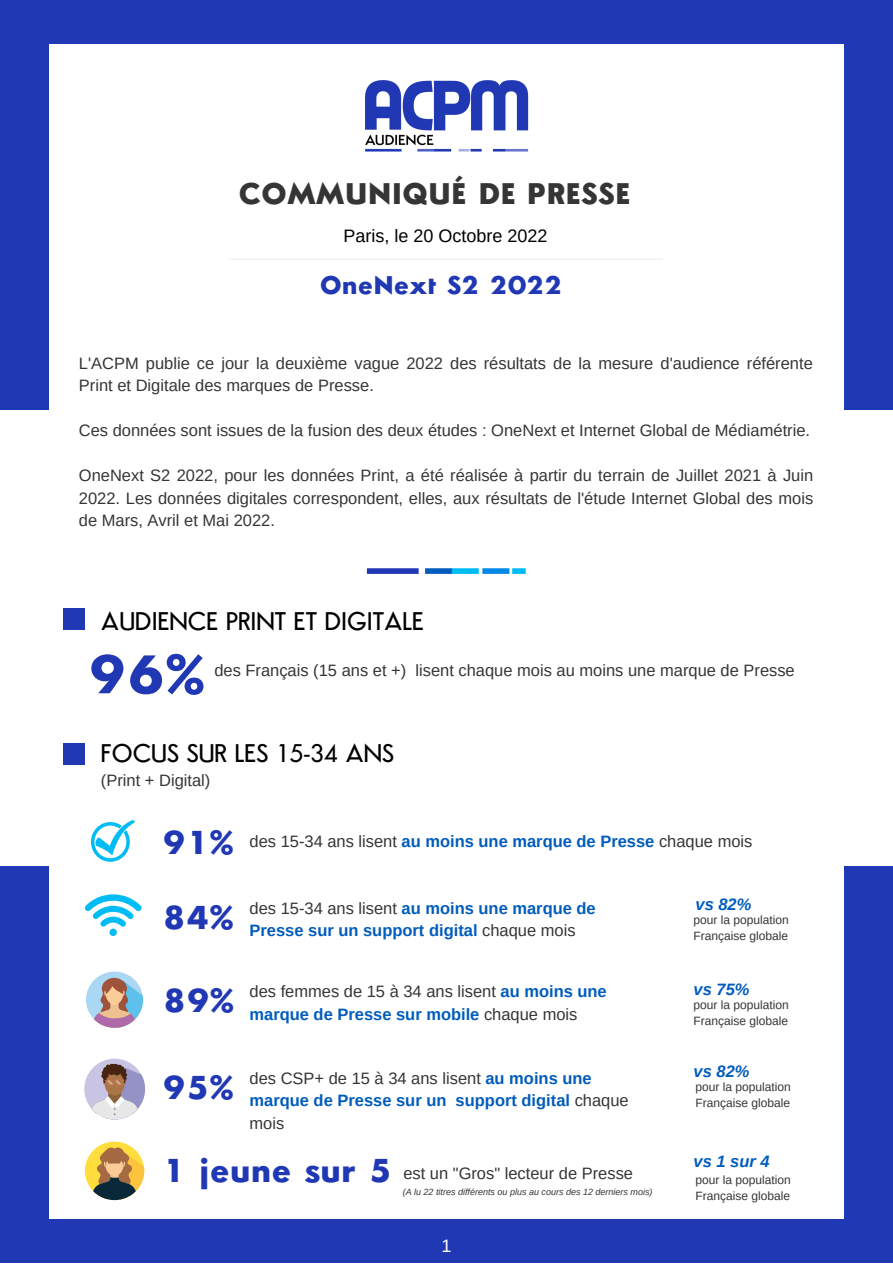
<style>
.page{position:relative;width:893px;height:1264px;background:#fff}
.page>*{position:absolute;margin:0;border:0;box-sizing:border-box;transform-origin:0 0}
.t1{font:700 54px "Semplicita";color:#2038b4}
.t2{font:700 33px "Semplicita";color:#2038b4}
.t3{font:700 29.7px "Semplicita";color:#353535}
.t4{font:500 25.5px "Semplicita";color:#000}
.t5{font:700 25.5px "Semplicita";color:#2038b4}
.t6{font:18px "Arimo";color:#000}
.t7{font:18px "Arimo";color:#fff}
.t8{font:16.5px/22.5px "Arimo";color:#353535}
.t9{font:700 16.5px/22.5px "Arimo";color:#005cbc}
.t10{font:italic 700 16.5px "Arimo";color:#005cbc}
.t11{font:12px/16px "Arimo";color:#353535}
.t12{font:italic 9px "Arimo";color:#353535}
.s1{font-family:"Semplicita";font-weight:700;font-size:33px;color:#2038b4}
.s2{font-weight:700;color:#005cbc}
.s3{font-weight:400;color:#353535}
</style>
<div class="page">
<div style="left:0;top:0;width:892px;height:1262px;background:#2038b4"></div>
<div style="left:0;top:410px;width:58px;height:456px;background:#fff"></div>
<div style="left:837px;top:410px;width:55px;height:456px;background:#fff"></div>
<div style="left:49px;top:45px;width:794px;height:1173px;background:#fff"></div>
<hr style="left:229px;top:258px;width:433px;height:2px;background:#eee">
<img style="left:365px;top:80px;width:164px;height:72px">
<div style="left:63px;top:608px;width:22px;height:22px;background:#2038b4"></div>
<div style="left:367px;top:568px;width:51px;height:6px;background:#2038b4"></div>
<div style="left:425px;top:568px;width:27px;height:6px;background:#005cbc"></div>
<div style="left:451px;top:568px;width:27px;height:6px;background:#00bcf4"></div>
<div style="left:482px;top:568px;width:27px;height:6px;background:#0088e4"></div>
<div style="left:512px;top:568px;width:13px;height:6px;background:#00bcf4"></div>
<div style="left:63px;top:743px;width:22px;height:21px;background:#2038b4"></div>
<svg style="left:86px;top:971px;width:57px;height:56px"></svg>
<svg style="left:91px;top:820px;width:44px;height:41px"></svg>
<svg style="left:84px;top:894px;width:58px;height:42px"></svg>
<svg style="left:84px;top:1058px;width:61px;height:61px"></svg>
<svg style="left:85px;top:1141px;width:59px;height:58px"></svg>
<h3 class="t3" style="left:238px;top:181px;width:393px">COMMUNIQUÉ DE PRESSE</h3>
<p class="t6" style="left:343px;top:226px;width:205px">Paris, le 20 Octobre 2022</p>
<h3 class="t5" style="left:319px;top:275px;width:244px">OneNext S2 2022</h3>
<p class="t8" style="left:79px;top:352px;width:735px">L'ACPM publie ce jour la deuxième vague 2022 des résultats de la mesure d'audience référente<br>Print et Digitale des marques de Presse.</p>
<p class="t8" style="left:79px;top:419px;width:732px">Ces données sont issues de la fusion des deux études : OneNext et Internet Global de Médiamétrie.</p>
<p class="t8" style="left:79px;top:464px;width:735px;text-align:justify">OneNext S2 2022, pour les données Print, a été réalisée à partir du terrain de Juillet 2021 à Juin 2022. Les données digitales correspondent, elles, aux résultats de l'étude Internet Global des mois de Mars, Avril et Mai 2022.</p>
<h3 class="t4" style="left:101px;top:610px;width:324px">AUDIENCE PRINT ET DIGITALE</h3>
<h1 class="t1" style="left:88px;top:652px;width:118px">96%</h1>
<p class="t8" style="left:214px;top:659px;width:582px">des Français (15 ans et +) lisent chaque mois au moins une marque de Presse</p>
<h3 class="t4" style="left:101px;top:742px;width:295px">FOCUS SUR LES 15-34 ANS</h3>
<p class="t8" style="left:101px;top:768px;width:111px">(Print + Digital)</p>
<p class="t8" style="left:162px;top:829px;width:591px"><span class="s1">91%</span> des 15-34 ans lisent <span class="s2">au moins une marque de Presse</span> chaque mois</p>
<h2 class="t2" style="left:162px;top:904px;width:72px">84%</h2>
<p class="t9" style="left:249px;top:896px;width:348px"><span class="s3">des 15-34 ans lisent</span> au moins une marque de<br>Presse sur un support digital <span class="s3">chaque mois</span></p>
<h2 class="t2" style="left:163px;top:987px;width:72px">89%</h2>
<p class="t8" style="left:249px;top:980px;width:359px">des femmes de 15 à 34 ans lisent <span class="s2">au moins une marque de Presse sur mobile</span> chaque mois</p>
<h2 class="t2" style="left:162px;top:1074px;width:72px">95%</h2>
<p class="t9" style="left:249px;top:1066px;width:381px"><span class="s3">des CSP+ de 15 à 34 ans lisent</span> au moins une marque de Presse sur un support digital <span class="s3">chaque mois</span></p>
<p class="t8" style="left:162px;top:1161px;width:472px"><span class="s1">1 jeune sur 5</span> est un "Gros" lecteur de Presse</p>
<p class="t12" style="left:402px;top:1186px;width:251px">(A lu 22 titres différents ou plus au cours des 12 derniers mois)</p>
<p class="t7" style="left:441px;top:1235px;width:11px">1</p>
<p class="t10" style="left:695px;top:894px;width:57px">vs 82%</p>
<p class="t11" style="left:693px;top:912px;width:97px">pour la population<br>Française globale</p>
<p class="t10" style="left:693px;top:979px;width:57px">vs 75%</p>
<p class="t11" style="left:693px;top:996px;width:97px">pour la population<br>Française globale</p>
<p class="t10" style="left:693px;top:1062px;width:57px">vs 82%</p>
<p class="t11" style="left:695px;top:1079px;width:97px">pour la population<br>Française globale</p>
<p class="t10" style="left:693px;top:1152px;width:78px">vs 1 sur 4</p>
<p class="t11" style="left:695px;top:1171px;width:97px">pour la population<br>Française globale</p>
</div>
